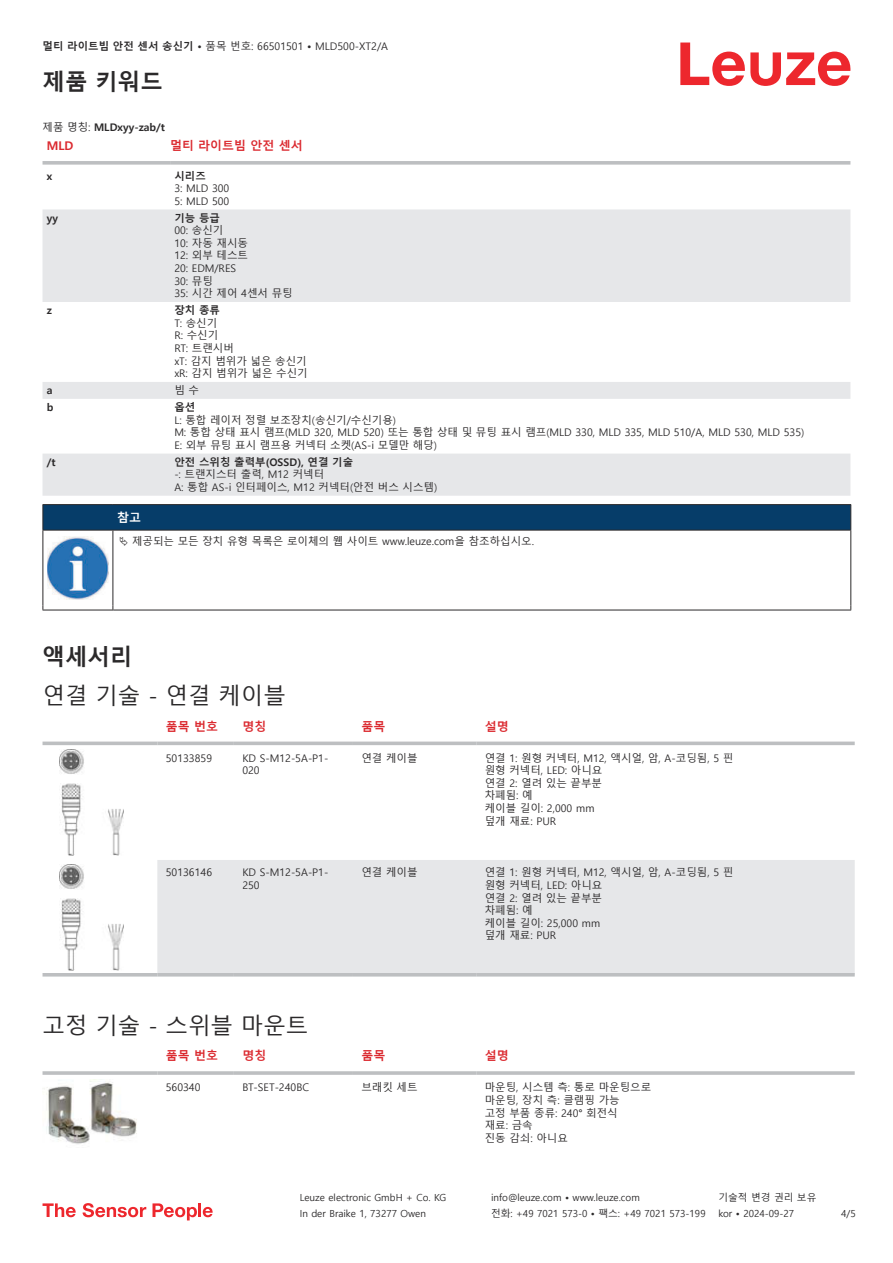
<style>
.page{position:relative;width:893px;height:1263px;background:#fff}
.page>*{position:absolute;margin:0;border:0;box-sizing:border-box;transform-origin:0 0}
.t1{font:22.5px "Malgun Gothic";color:#2b292a}
.t2{font:700 22.5px "Malgun Gothic";color:#2b292a}
.t3{font:700 12px "Malgun Gothic";color:#db2a30}
.t4{font:700 12px "Malgun Gothic";color:#fff}
.t5{font:10.5px/12.6px "Malgun Gothic";color:#2b292a}
.t6{font:700 10.5px "Malgun Gothic";color:#2b292a}
.t7{font:9.75px "Malgun Gothic";color:#2b292a}
.s1{font-weight:700}
.s2{font-weight:400}
</style>
<div class="page">
<svg style="left:680px;top:43px;width:170px;height:43px"></svg>
<svg style="left:43px;top:209px;width:807px;height:287px;fill:#e6e7e9"></svg>
<svg style="left:43px;top:161px;width:127px;height:4px"></svg>
<svg style="left:170px;top:161px;width:680px;height:4px;background:#c3c5c7"></svg>
<div style="left:157px;top:860px;width:698px;height:113px;background:#e6e7e9"></div>
<svg style="left:43px;top:741px;width:114px;height:4px"></svg>
<svg style="left:157px;top:741px;width:77px;height:4px"></svg>
<svg style="left:234px;top:741px;width:119px;height:4px"></svg>
<svg style="left:353px;top:741px;width:123px;height:4px"></svg>
<svg style="left:476px;top:741px;width:379px;height:4px;background:#c6c8c9"></svg>
<hr style="left:43px;top:973px;width:114px;height:3px;background:#bdbfc1">
<hr style="left:157px;top:973px;width:77px;height:3px;background:#bdbfc1">
<hr style="left:234px;top:973px;width:119px;height:3px;background:#bdbfc1">
<hr style="left:353px;top:973px;width:123px;height:3px;background:#bdbfc1">
<hr style="left:476px;top:973px;width:379px;height:3px;background:#bdbfc1">
<img style="left:59px;top:749px;width:65px;height:107px">
<img style="left:59px;top:864px;width:65px;height:106px">
<hr style="left:43px;top:1071px;width:114px;height:4px;background:#bdbfc1">
<hr style="left:157px;top:1071px;width:77px;height:4px;background:#c8c9cb">
<hr style="left:234px;top:1071px;width:119px;height:4px;background:#c3c5c6">
<hr style="left:353px;top:1071px;width:123px;height:4px;background:#bdbfc1">
<hr style="left:476px;top:1071px;width:379px;height:4px;background:#c8c9cb">
<img style="left:44px;top:1079px;width:93px;height:65px">
<svg style="left:43px;top:1203px;width:33px;height:14px"></svg>
<svg style="left:83px;top:1203px;width:63px;height:14px"></svg>
<svg style="left:153px;top:1203px;width:44px;height:17px"></svg>
<hr style="left:198px;top:1203px;width:3px;height:14px;background:#ed272d">
<svg style="left:203px;top:1207px;width:10px;height:10px"></svg>
<svg style="left:44px;top:531px;width:806px;height:79px"></svg>
<hr style="left:43px;top:504px;width:70px;height:1px;background:#2b292a">
<hr style="left:43px;top:530px;width:70px;height:1px;background:#2b292a">
<hr style="left:113px;top:504px;width:738px;height:1px;background:#2b292a">
<div style="left:43px;top:505px;width:808px;height:25px;background:#063d69"></div>
<hr style="left:113px;top:530px;width:738px;height:1px;background:#2b292a">
<hr style="left:43px;top:530px;width:1px;height:75px;background:#2b292a">
<hr style="left:113px;top:530px;width:1px;height:75px;background:#2b292a">
<hr style="left:850px;top:530px;width:1px;height:75px;background:#2b292a">
<hr style="left:43px;top:610px;width:70px;height:1px;background:#2b292a">
<hr style="left:113px;top:610px;width:738px;height:1px;background:#2b292a">
<img style="left:47px;top:536px;width:61px;height:63px">
<div style="left:115px;top:531px;width:734px;height:20px;background:#fff"></div>
<p class="t5" style="left:43px;top:40px;width:347px"><span class="s1">멀티 라이트빔 안전 센서 송신기 •</span> 품목 번호: 66501501 <span class="s1">•</span> MLD500-XT2/A</p>
<h1 class="t2" style="left:43px;top:69px;width:122px">제품 키워드</h1>
<p class="t6" style="left:43px;top:120px;width:124px"><span class="s2">제품 명칭:</span> MLDxyy‑zab/t</p>
<p class="t3" style="left:47px;top:139px;width:28px">MLD</p>
<p class="t3" style="left:170px;top:139px;width:134px">멀티 라이트빔 안전 센서</p>
<p class="t6" style="left:47px;top:169px;width:7px">x</p>
<p class="t6" style="left:174px;top:169px;width:33px">시리즈</p>
<p class="t5" style="left:174px;top:182px;width:57px">3: MLD 300<br>5: MLD 500</p>
<p class="t6" style="left:47px;top:212px;width:13px">yy</p>
<p class="t6" style="left:174px;top:212px;width:47px">기능 등급</p>
<p class="t5" style="left:174px;top:224px;width:120px">00: 송신기<br>10: 자동 재시동<br>12: 외부 테스트<br>20: EDM/RES<br>30: 뮤팅<br>35: 시간 제어 4센서 뮤팅</p>
<p class="t6" style="left:47px;top:304px;width:7px">z</p>
<p class="t6" style="left:174px;top:304px;width:47px">장치 종류</p>
<p class="t5" style="left:174px;top:317px;width:135px">T: 송신기<br>R: 수신기<br>RT: 트랜시버<br>xT: 감지 범위가 넓은 송신기 xR: 감지 범위가 넓은 수신기</p>
<p class="t6" style="left:47px;top:384px;width:7px">a</p>
<p class="t5" style="left:174px;top:384px;width:26px">빔 수</p>
<p class="t6" style="left:47px;top:401px;width:8px">b</p>
<p class="t6" style="left:174px;top:401px;width:22px">옵션</p>
<p class="t5" style="left:174px;top:414px;width:631px">L: 통합 레이저 정렬 보조장치(송신기/수신기용)<br>M: 통합 상태 표시 램프(MLD 320, MLD 520) 또는 통합 상태 및 뮤팅 표시 램프(MLD 330, MLD 335, MLD 510/A, MLD 530, MLD 535)<br>E: 외부 뮤팅 표시 램프용 커넥터 소켓(AS-i 모델만 해당)</p>
<p class="t6" style="left:47px;top:456px;width:10px">/t</p>
<p class="t6" style="left:174px;top:456px;width:180px">안전 스위칭 출력부(OSSD), 연결 기술</p>
<p class="t5" style="left:174px;top:468px;width:264px">-: 트랜지스터 출력, M12 커넥터<br>A: 통합 AS-i 인터페이스, M12 커넥터(안전 버스 시스템)</p>
<p class="t4" style="left:117px;top:511px;width:25px">참고</p>
<p class="t5" style="left:132px;top:535px;width:403px">제공되는 모든 장치 유형 목록은 로이체의 웹 사이트 www.leuze.com을 참조하십시오.</p>
<h1 class="t2" style="left:43px;top:644px;width:91px">액세서리</h1>
<h1 class="t1" style="left:43px;top:683px;width:245px">연결 기술 - 연결 케이블</h1>
<p class="t3" style="left:166px;top:719px;width:54px">품목 번호</p>
<p class="t3" style="left:242px;top:719px;width:25px">명칭</p>
<p class="t3" style="left:361px;top:719px;width:25px">품목</p>
<p class="t3" style="left:485px;top:719px;width:25px">설명</p>
<p class="t5" style="left:166px;top:752px;width:48px">50133859</p>
<p class="t5" style="left:242px;top:752px;width:88px">KD S-M12-5A-P1-<br>020</p>
<p class="t5" style="left:361px;top:752px;width:58px">연결 케이블</p>
<p class="t5" style="left:485px;top:752px;width:250px">연결 1: 원형 커넥터, M12, 액시얼, 암, A-코딩됨, 5 핀 원형 커넥터, LED: 아니요<br>연결 2: 열려 있는 끝부분<br>차폐됨: 예<br>케이블 길이: 2,000 mm<br>덮개 재료: PUR</p>
<p class="t5" style="left:166px;top:866px;width:48px">50136146</p>
<p class="t5" style="left:242px;top:866px;width:88px">KD S-M12-5A-P1-<br>250</p>
<p class="t5" style="left:361px;top:866px;width:58px">연결 케이블</p>
<p class="t5" style="left:485px;top:866px;width:250px">연결 1: 원형 커넥터, M12, 액시얼, 암, A-코딩됨, 5 핀 원형 커넥터, LED: 아니요<br>연결 2: 열려 있는 끝부분<br>차폐됨: 예<br>케이블 길이: 25,000 mm<br>덮개 재료: PUR</p>
<h1 class="t1" style="left:43px;top:1012px;width:267px">고정 기술 - 스위블 마운트</h1>
<p class="t3" style="left:166px;top:1049px;width:54px">품목 번호</p>
<p class="t3" style="left:242px;top:1049px;width:25px">명칭</p>
<p class="t3" style="left:361px;top:1049px;width:25px">품목</p>
<p class="t3" style="left:485px;top:1049px;width:25px">설명</p>
<p class="t5" style="left:166px;top:1081px;width:36px">560340</p>
<p class="t5" style="left:242px;top:1081px;width:68px">BT-SET-240BC</p>
<p class="t5" style="left:361px;top:1081px;width:58px">브래킷 세트</p>
<p class="t5" style="left:485px;top:1081px;width:168px">마운팅, 시스템 측: 통로 마운팅으로 마운팅, 장치 측: 클램핑 가능<br>고정 부품 종류: 240° 회전식<br>재료: 금속<br>진동 감쇠: 아니요</p>
<p class="t7" style="left:300px;top:1192px;width:148px">Leuze electronic GmbH + Co. KG</p>
<p class="t7" style="left:491px;top:1192px;width:150px">info@leuze.com • www.leuze.com</p>
<p class="t7" style="left:718px;top:1192px;width:100px">기술적 변경 권리 보유</p>
<p class="t7" style="left:300px;top:1208px;width:128px">In der Braike 1, 73277 Owen</p>
<p class="t7" style="left:491px;top:1208px;width:216px">전화: +49 7021 573-0 • 팩스: +49 7021 573-199</p>
<p class="t7" style="left:718px;top:1208px;width:77px">kor • 2024-09-27</p>
<p class="t7" style="left:841px;top:1208px;width:16px">4/5</p>
</div>
